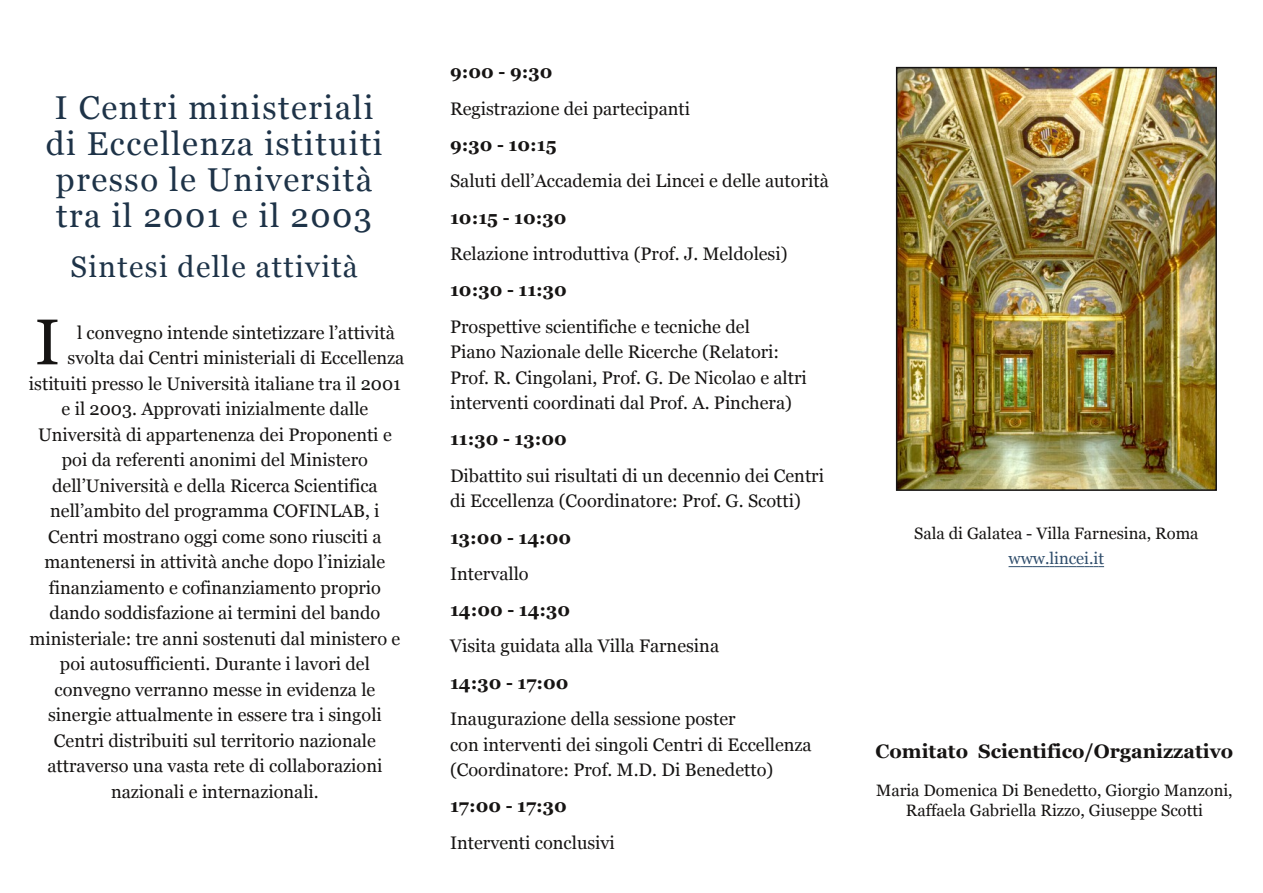
<style>
.page{position:relative;width:1263px;height:893px;background:#fff}
.page>*{position:absolute;margin:0;border:0;box-sizing:border-box;transform-origin:0 0}
.t1{font:64.5px "Georgia";color:#161413}
.t2{font:33px/36px "Georgia";letter-spacing:.045em;color:#1e3348;text-align:center}
.t3{font:29.7px "Georgia";letter-spacing:.045em;color:#1e3348}
.t4{font:700 19.5px "Georgia";color:#161413}
.t5{font:18.15px/25.5px "Georgia";color:#161413}
.t6{font:700 18.15px "Georgia";color:#161413}
.t7{font:16.5px/19.8px "Georgia";color:#161413;text-align:center}
.t8{font:16.5px "Georgia";color:#304e6c}
</style>
<div class="page">
<svg style="left:1008px;top:566px;width:96px;height:1px"></svg>
<img style="left:899px;top:70px;width:315px;height:418px">
<div style="left:896px;top:67px;width:321px;height:424px;border:2px solid #161413"></div>
<h2 class="t2" style="left:46px;top:89px;width:338px">I Centri ministeriali di Eccellenza istituiti presso le Università tra il 2001 e il 2003</h2>
<h3 class="t3" style="left:71px;top:250px;width:289px">Sintesi delle attività</h3>
<h1 class="t1" style="left:35px;top:305px;width:27px">I</h1>
<p class="t5" style="left:77px;top:320px;width:319px">l convegno intende sintetizzare l’attività</p>
<p class="t5" style="left:68px;top:345px;width:338px">svolta dai Centri ministeriali di Eccellenza</p>
<p class="t5" style="left:29px;top:371px;width:374px">istituiti presso le Università italiane tra il 2001</p>
<p class="t5" style="left:62px;top:396px;width:308px">e il 2003. Approvati inizialmente dalle</p>
<p class="t5" style="left:38px;top:422px;width:355px">Università di appartenenza dei Proponenti e</p>
<p class="t5" style="left:62px;top:447px;width:308px">poi da referenti anonimi del Ministero</p>
<p class="t5" style="left:52px;top:473px;width:327px">dell’Università e della Ricerca Scientifica</p>
<p class="t5" style="left:50px;top:498px;width:331px">nell’ambito del programma COFINLAB, i</p>
<p class="t5" style="left:48px;top:524px;width:335px">Centri mostrano oggi come sono riusciti a</p>
<p class="t5" style="left:45px;top:549px;width:342px">mantenersi in attività anche dopo l’iniziale</p>
<p class="t5" style="left:49px;top:575px;width:334px">finanziamento e cofinanziamento proprio</p>
<p class="t5" style="left:50px;top:600px;width:332px">dando soddisfazione ai termini del bando</p>
<p class="t5" style="left:30px;top:626px;width:372px">ministeriale: tre anni sostenuti dal ministero e</p>
<p class="t5" style="left:60px;top:651px;width:311px">poi autosufficienti. Durante i lavori del</p>
<p class="t5" style="left:55px;top:677px;width:322px">convegno verranno messe in evidenza le</p>
<p class="t5" style="left:48px;top:702px;width:335px">sinergie attualmente in essere tra i singoli</p>
<p class="t5" style="left:54px;top:728px;width:323px">Centri distribuiti sul territorio nazionale</p>
<p class="t5" style="left:47px;top:753px;width:336px">attraverso una vasta rete di collaborazioni</p>
<p class="t5" style="left:111px;top:779px;width:209px">nazionali e internazionali.</p>
<p class="t6" style="left:450px;top:62px;width:104px">9:00 - 9:30</p>
<p class="t5" style="left:450px;top:96px;width:242px">Registrazione dei partecipanti</p>
<p class="t6" style="left:450px;top:134px;width:108px">9:30 - 10:15</p>
<p class="t5" style="left:450px;top:168px;width:380px">Saluti dell’Accademia dei Lincei e delle autorità</p>
<p class="t6" style="left:450px;top:207px;width:118px">10:15 - 10:30</p>
<p class="t5" style="left:450px;top:241px;width:339px">Relazione introduttiva (Prof. J. Meldolesi)</p>
<p class="t6" style="left:450px;top:280px;width:118px">10:30 - 11:30</p>
<p class="t5" style="left:450px;top:313px;width:358px">Prospettive scientifiche e tecniche del<br>Piano Nazionale delle Ricerche (Relatori:<br>Prof. R. Cingolani, Prof. G. De Nicolao e altri interventi coordinati dal Prof. A. Pinchera)</p>
<p class="t6" style="left:450px;top:429px;width:118px">11:30 - 13:00</p>
<p class="t5" style="left:450px;top:463px;width:375px">Dibattito sui risultati di un decennio dei Centri di Eccellenza (Coordinatore: Prof. G. Scotti)</p>
<p class="t6" style="left:450px;top:527px;width:123px">13:00 - 14:00</p>
<p class="t5" style="left:450px;top:561px;width:80px">Intervallo</p>
<p class="t6" style="left:450px;top:599px;width:122px">14:00 - 14:30</p>
<p class="t5" style="left:450px;top:633px;width:271px">Visita guidata alla Villa Farnesina</p>
<p class="t6" style="left:450px;top:672px;width:120px">14:30 - 17:00</p>
<p class="t5" style="left:450px;top:706px;width:363px">Inaugurazione della sessione poster<br>con interventi dei singoli Centri di Eccellenza (Coordinatore: Prof. M.D. Di Benedetto)</p>
<p class="t6" style="left:450px;top:796px;width:118px">17:00 - 17:30</p>
<p class="t5" style="left:450px;top:829px;width:166px">Interventi conclusivi</p>
<p class="t7" style="left:914px;top:523px;width:286px">Sala di Galatea - Villa Farnesina, Roma</p>
<p class="t8" style="left:1008px;top:549px;width:97px">www.lincei.it</p>
<p class="t4" style="left:875px;top:740px;width:359px">Comitato Scientifico/Organizzativo</p>
<p class="t7" style="left:876px;top:780px;width:358px">Maria Domenica Di Benedetto, Giorgio Manzoni,<br>Raffaela Gabriella Rizzo, Giuseppe Scotti</p>
</div>
